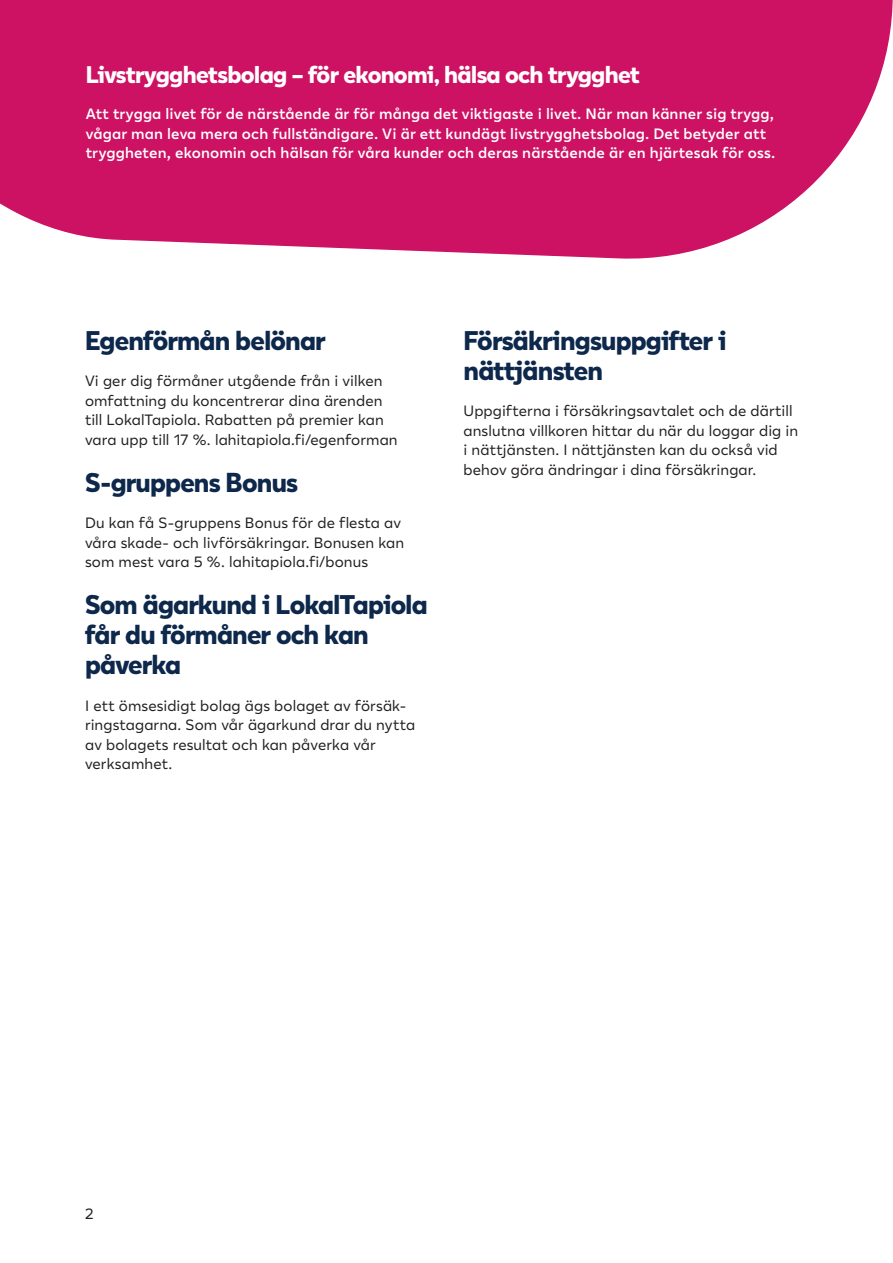
<style>
.page{position:relative;width:893px;height:1263px;background:#fff}
.page>*{position:absolute;margin:0;border:0;box-sizing:border-box;transform-origin:0 0}
.H3_s2ots{font:800 27px/30px "Lahi Tapiola Sans";letter-spacing:-.03em;color:#0d284b}
.H2_s2_otsikko_nega{font:800 24px "Lahi Tapiola Sans";letter-spacing:-.03em;color:#fff}
.Leipis{font:15px/19.5px "Lahi Tapiola Sans";letter-spacing:.005em;color:#231f20}
.Leipis-2{font:600 15px/19.5px "Lahi Tapiola Sans";letter-spacing:.01em;color:#fff}
</style>
<div class="page">
<svg style="left:0;top:0;width:893px;height:259px;background:#d12772"></svg>
<h2 class="H2_s2_otsikko_nega" style="left:86px;top:55px;width:556px">Livstrygghetsbolag – för ekonomi, hälsa och trygghet</h2>
<p class="Leipis-2" style="left:86px;top:104px;width:691px">Att trygga livet för de närstående är för många det viktigaste i livet. När man känner sig trygg, vågar man leva mera och fullständigare. Vi är ett kundägt livstrygghetsbolag. Det betyder att tryggheten, ekonomin och hälsan för våra kunder och deras närstående är en hjärtesak för oss.</p>
<h3 class="H3_s2ots" style="left:85px;top:322px;width:242px">Egenförmån belönar</h3>
<p class="Leipis" style="left:85px;top:370px;width:314px">Vi ger dig förmåner utgående från i vilken omfattning du koncentrerar dina ärenden till LokalTapiola. Rabatten på premier kan vara upp till 17 %. lahitapiola.fi/egenforman</p>
<h3 class="H3_s2ots" style="left:85px;top:464px;width:215px">S-gruppens Bonus</h3>
<p class="Leipis" style="left:85px;top:512px;width:321px">Du kan få S-gruppens Bonus för de flesta av våra skade- och livförsäkringar. Bonusen kan som mest vara 5 %. lahitapiola.fi/bonus</p>
<h3 class="H3_s2ots" style="left:85px;top:587px;width:344px">Som ägarkund i LokalTapiola får du förmåner och kan påverka</h3>
<p class="Leipis" style="left:85px;top:695px;width:332px">I ett ömsesidigt bolag ägs bolaget av försäk&shy;ringstagarna. Som vår ägarkund drar du nytta av bolagets resultat och kan påverka vår verksamhet.</p>
<h3 class="H3_s2ots" style="left:463px;top:322px;width:265px">Försäkringsuppgifter i nättjänsten</h3>
<p class="Leipis" style="left:463px;top:400px;width:336px">Uppgifterna i försäkringsavtalet och de därtill anslutna villkoren hittar du när du loggar dig in i nättjänsten. I nättjänsten kan du också vid behov göra ändringar i dina försäkringar.</p>
<p class="Leipis" style="left:85px;top:1203px;width:10px">2</p>
</div>
